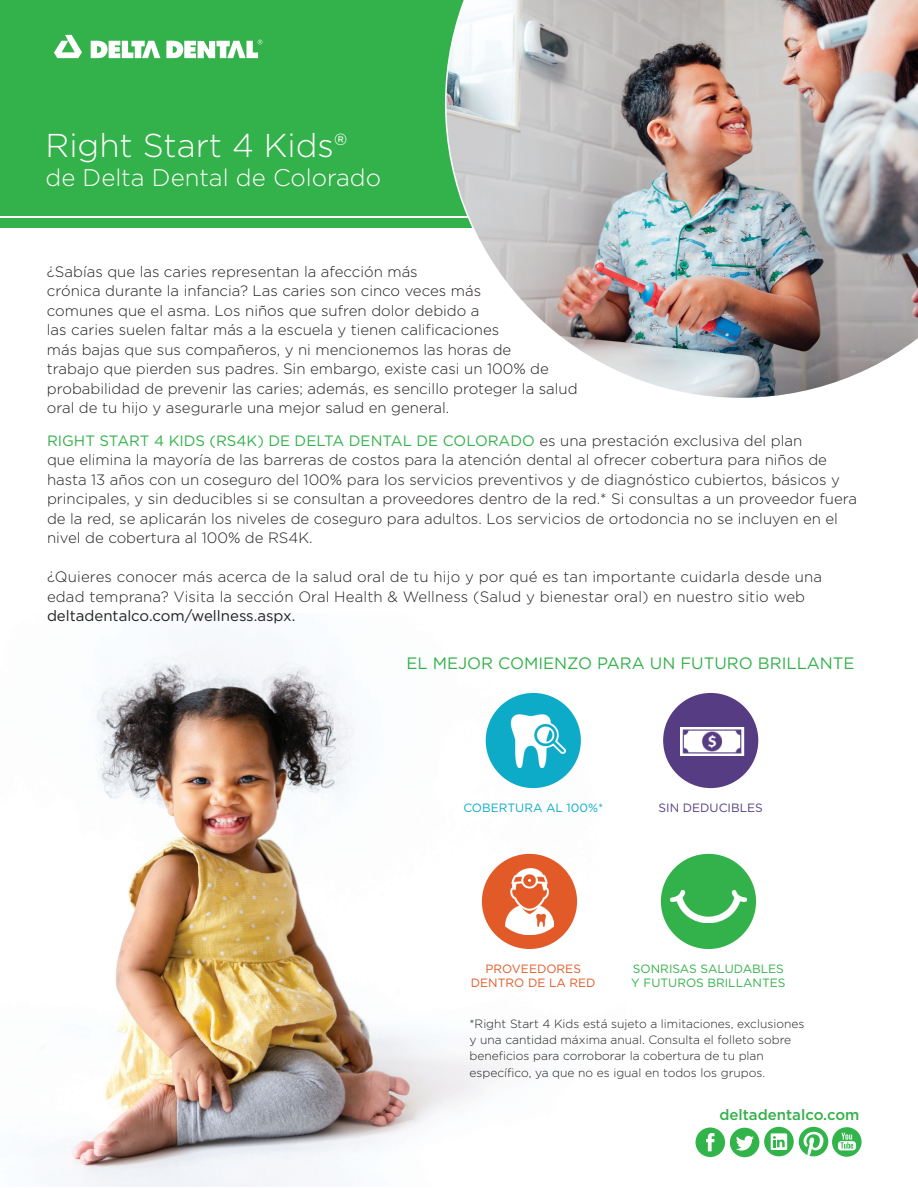
<style>
.page{position:relative;width:918px;height:1188px;background:#fff}
.page>*{position:absolute;margin:0;border:0;box-sizing:border-box;transform-origin:0 0}
.t1{font:300 33px "Gotham";color:#fff}
.t2{font:300 24px "Gotham";color:#fff}
.t3{font:16.5px "Gotham";color:#33b14a}
.t4{font:300 15px/19.5px "Gotham";color:#231f20}
.t5{font:500 15px "Gotham";color:#33b14a}
.t6{font:300 12px/16.2px "Gotham";color:#231f20}
.t7{font:12px/14.4px "Gotham";color:#33b14a}
.t8{font:12px/14.4px "Gotham";color:#e15a27;text-align:center}
.t9{font:12px "Gotham";color:#0dabc8}
.t10{font:12px "Gotham";color:#563c83}
.s1{font-weight:400;color:#33b14a}
.s2{font-weight:400}
</style>
<div class="page">
<img style="left:71px;top:644px;width:510px;height:543px">
<div style="left:0;top:0;width:918px;height:216px;background:#33b14a"></div>
<svg style="left:54px;top:35px;width:28px;height:23px"></svg>
<svg style="left:91px;top:41px;width:69px;height:17px"></svg>
<svg style="left:166px;top:40px;width:96px;height:18px"></svg>
<svg style="left:696px;top:1127px;width:166px;height:30px"></svg>
<div style="left:0;top:218px;width:491px;height:10px;background:#33b14a"></div>
<img style="left:445px;top:0;width:473px;height:398px">
<div style="left:661px;top:854px;width:95px;height:95px;background:#33b14a;border-radius:50%"></div>
<img style="left:671px;top:890px;width:75px;height:33px">
<div style="left:486px;top:693px;width:95px;height:95px;background:#0dabc8;border-radius:50%"></div>
<img style="left:510px;top:714px;width:56px;height:54px">
<div style="left:663px;top:693px;width:95px;height:95px;background:#563c83;border-radius:50%"></div>
<img style="left:681px;top:727px;width:63px;height:29px">
<div style="left:482px;top:854px;width:95px;height:95px;background:#e15a27;border-radius:50%"></div>
<img style="left:506px;top:868px;width:47px;height:67px">
<p class="t1" style="left:46px;top:124px;width:304px">Right Start 4 Kids®</p>
<p class="t2" style="left:46px;top:162px;width:337px">de Delta Dental de Colorado</p>
<p class="t4" style="left:47px;top:261px;width:532px">¿Sabías que las caries representan la afección más<br>crónica durante la infancia? Las caries son cinco veces más<br>comunes que el asma. Los niños que sufren dolor debido a<br>las caries suelen faltar más a la escuela y tienen calificaciones<br>más bajas que sus compañeros, y ni mencionemos las horas de<br>trabajo que pierden sus padres. Sin embargo, existe casi un 100% de probabilidad de prevenir las caries; además, es sencillo proteger la salud oral de tu hijo y asegurarle una mejor salud en general.</p>
<p class="t4" style="left:47px;top:430px;width:812px"><span class="s1">RIGHT START 4 KIDS (RS4K) DE DELTA DENTAL DE COLORADO</span> es una prestación exclusiva del plan<br>que elimina la mayoría de las barreras de costos para la atención dental al ofrecer cobertura para niños de hasta 13 años con un coseguro del 100% para los servicios preventivos y de diagnóstico cubiertos, básicos y principales, y sin deducibles si se consultan a proveedores dentro de la red.* Si consultas a un proveedor fuera de la red, se aplicarán los niveles de coseguro para adultos. Los servicios de ortodoncia no se incluyen en el nivel de cobertura al 100% de RS4K.</p>
<p class="t4" style="left:47px;top:567px;width:777px">¿Quieres conocer más acerca de la salud oral de tu hijo y por qué es tan importante cuidarla desde una edad temprana? Visita la sección Oral Health &amp; Wellness (Salud y bienestar oral) en nuestro sitio web <span class="s2">deltadentalco.com/wellness.aspx.</span></p>
<p class="t3" style="left:407px;top:653px;width:450px">EL MEJOR COMIENZO PARA UN FUTURO BRILLANTE</p>
<p class="t9" style="left:463px;top:800px;width:141px">COBERTURA AL 100%*</p>
<p class="t10" style="left:659px;top:800px;width:106px">SIN DEDUCIBLES</p>
<p class="t8" style="left:471px;top:961px;width:126px">PROVEEDORES<br>DENTRO DE LA RED</p>
<p class="t6" style="left:470px;top:1015px;width:336px">*Right Start 4 Kids está sujeto a limitaciones, exclusiones y una cantidad máxima anual. Consulta el folleto sobre beneficios para corroborar la cobertura de tu plan específico, ya que no es igual en todos los grupos.</p>
<p class="t7" style="left:631px;top:961px;width:156px">SONRISAS SALUDABLES<br>Y FUTUROS BRILLANTES</p>
<p class="t5" style="left:719px;top:1104px;width:142px">deltadentalco.com</p>
</div>
